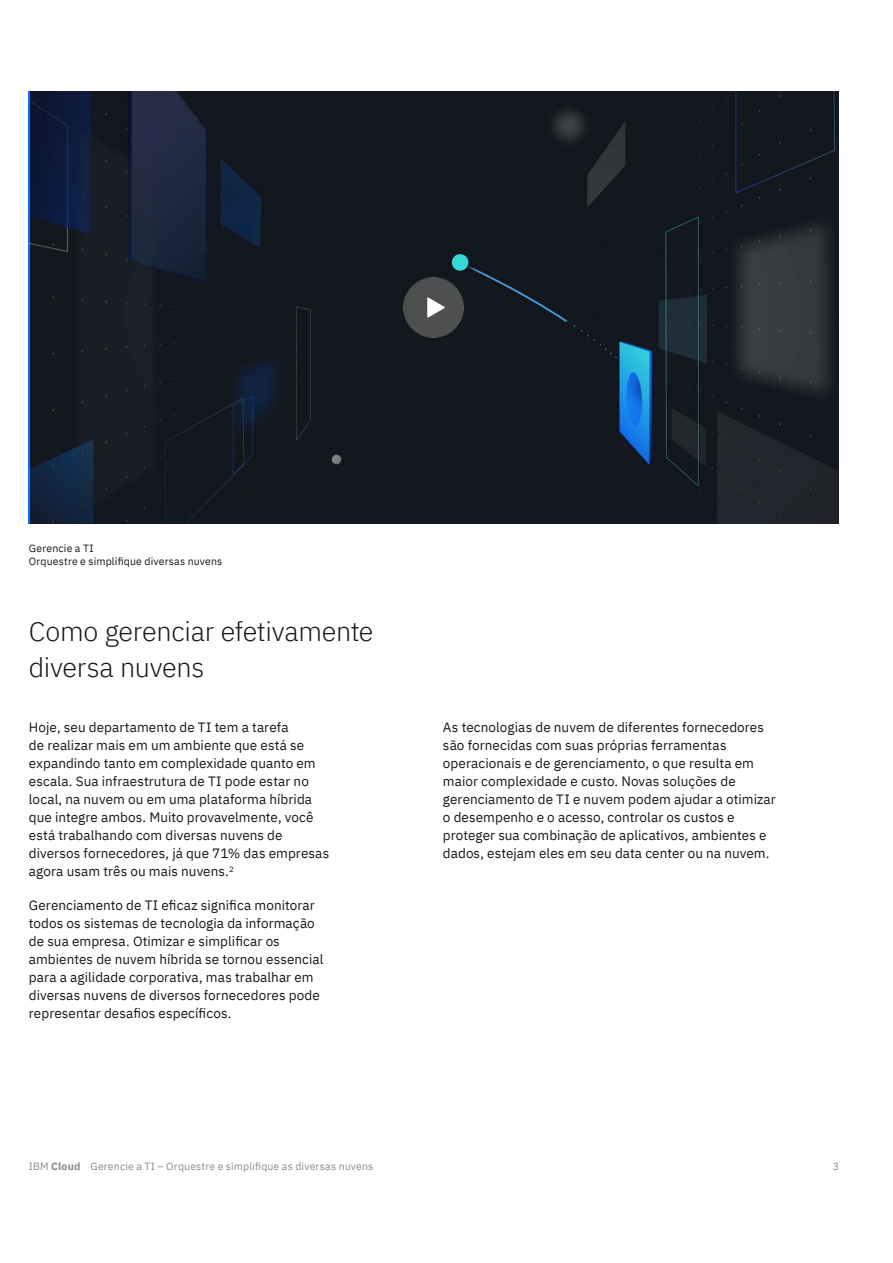
<style>
.page{position:relative;width:893px;height:1263px;background:#fff}
.page>*{position:absolute;margin:0;border:0;box-sizing:border-box;transform-origin:0 0}
.t1{font:300 27px/36px "IBM Plex Sans";letter-spacing:-.015em;color:#171717}
.t2{font:13.5px/18px "IBM Plex Sans";letter-spacing:.005em;color:#171717}
.t3{font:10.5px "IBM Plex Sans";letter-spacing:.015em;color:#8c8c8c}
.t4{font:10.5px/12.6px "IBM Plex Sans";letter-spacing:.015em;color:#171717}
.s1{font-weight:700}
</style>
<div class="page">
<img style="left:29px;top:91px;width:809px;height:432px">
<img style="left:404px;top:277px;width:60px;height:60px">
<p class="t4" style="left:29px;top:541px;width:195px">Gerencie a TI<br>Orquestre e simplifique diversas nuvens</p>
<h1 class="t1" style="left:29px;top:611px;width:346px">Como gerenciar efetivamente diversa nuvens</h1>
<p class="t2" style="left:29px;top:717px;width:302px">Hoje, seu departamento de TI tem a tarefa<br>de realizar mais em um ambiente que está se expandindo tanto em complexidade quanto em escala. Sua infraestrutura de TI pode estar no local, na nuvem ou em uma plataforma híbrida que integre ambos. Muito provavelmente, você está trabalhando com diversas nuvens de diversos fornecedores, já que 71% das empresas agora usam três ou mais nuvens.<sup>2</sup></p>
<p class="t2" style="left:29px;top:895px;width:296px">Gerenciamento de TI eficaz significa monitorar todos os sistemas de tecnologia da informação de sua empresa. Otimizar e simplificar os ambientes de nuvem híbrida se tornou essencial para a agilidade corporativa, mas trabalhar em diversas nuvens de diversos fornecedores pode representar desafios específicos.</p>
<p class="t2" style="left:443px;top:717px;width:334px">As tecnologias de nuvem de diferentes fornecedores são fornecidas com suas próprias ferramentas operacionais e de gerenciamento, o que resulta em maior complexidade e custo. Novas soluções de gerenciamento de TI e nuvem podem ajudar a otimizar o desempenho e o acesso, controlar os custos e proteger sua combinação de aplicativos, ambientes e dados, estejam eles em seu data center ou na nuvem.</p>
<p class="t3" style="left:29px;top:1158px;width:346px">IBM <span class="s1">Cloud</span> Gerencie a TI – Orquestre e simplifique as diversas nuvens</p>
<p class="t3" style="left:833px;top:1158px;width:8px">3</p>
</div>
